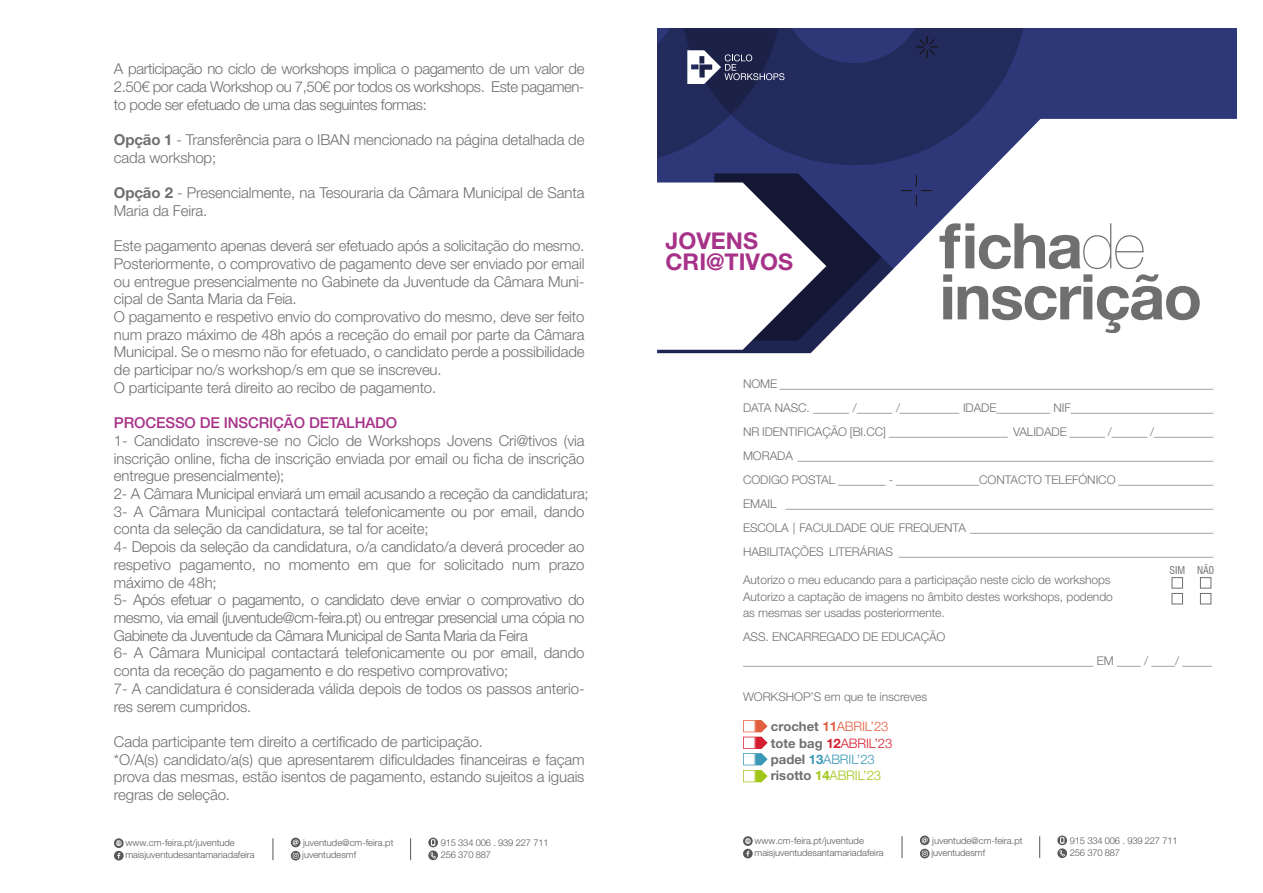
<style>
.page{position:relative;width:1263px;height:893px;background:#fff}
.page>*{position:absolute;margin:0;border:0;box-sizing:border-box;transform-origin:0 0}
.t1{font:700 63px/51px "Helvetica Neue";letter-spacing:-.025em;color:#706f6f}
.t2{font:700 23.1px/21.3px "Helvetica Neue";color:#a73289}
.t3{font:300 15px/17.7px "Helvetica Neue";letter-spacing:-.01em;color:#706f6f}
.t4{font:500 15px "Helvetica Neue";letter-spacing:-.01em;color:#a73289}
.t5{font:700 13.05px/16.5px "Helvetica Neue";color:#706f6f}
.t6{font:300 13.05px "Helvetica Neue";letter-spacing:-.01em;color:#e15e3f}
.t7{font:300 12px/24px "Helvetica Neue";letter-spacing:-.005em;color:#706f6f}
.t8{font:condensed 10.5px "Swiss 721 BT";letter-spacing:-.005em;color:#706f6f}
.t9{font:300 9.3px "Helvetica Neue";color:#585757}
.t10{font:300 9.3px/11.7px "Helvetica Neue";letter-spacing:-.02em;color:#585757}
.s1{font-weight:700}
.s2{font-weight:200}
.s3{font-weight:700;color:#706f6f}
.s4{color:#d51f30}
.s5{font-weight:300;color:#d51f30}
.s6{color:#3b98b7}
.s7{font-weight:300;color:#3b98b7}
.s8{color:#a2c617}
.s9{font-weight:300;color:#a2c617}
</style>
<div class="page">
<div style="left:657px;top:29px;width:579px;height:835px;background:#2e3879"></div>
<svg style="left:784px;top:29px;width:239px;height:90px;fill:#232b5d"></svg>
<svg style="left:657px;top:29px;width:127px;height:90px;background:#313761"></svg>
<svg style="left:657px;top:119px;width:579px;height:54px"></svg>
<div style="left:657px;top:173px;width:579px;height:691px;background:#fff"></div>
<svg style="left:273px;top:838px;width:1px;height:22px"></svg>
<svg style="left:114px;top:851px;width:10px;height:9px"></svg>
<svg style="left:117px;top:853px;width:3px;height:6px"></svg>
<svg style="left:114px;top:838px;width:10px;height:10px"></svg>
<svg style="left:116px;top:840px;width:6px;height:6px"></svg>
<svg style="left:291px;top:851px;width:9px;height:9px"></svg>
<svg style="left:293px;top:853px;width:6px;height:6px"></svg>
<svg style="left:291px;top:838px;width:9px;height:9px"></svg>
<svg style="left:293px;top:840px;width:6px;height:5px"></svg>
<svg style="left:428px;top:850px;width:10px;height:10px"></svg>
<svg style="left:430px;top:852px;width:6px;height:6px"></svg>
<svg style="left:428px;top:838px;width:10px;height:9px"></svg>
<svg style="left:431px;top:839px;width:4px;height:7px"></svg>
<svg style="left:410px;top:838px;width:1px;height:22px"></svg>
<p class="t3" style="left:114px;top:59px;width:472px;text-align:justify">A participação no ciclo de workshops implica o pagamento de um valor de 2.50€ por cada Workshop ou 7,50€ por todos os workshops. Este pagamen&shy;to pode ser efetuado de uma das seguintes formas:</p>
<p class="t3" style="left:114px;top:130px;width:472px"><span class="s1">Opção 1</span> - Transferência para o IBAN mencionado na página detalhada de cada workshop;</p>
<p class="t3" style="left:114px;top:183px;width:472px"><span class="s1">Opção 2</span> - Presencialmente, na Tesouraria da Câmara Municipal de Santa<br>Maria da Feira.</p>
<p class="t3" style="left:114px;top:236px;width:472px">Este pagamento apenas deverá ser efetuado após a solicitação do mesmo.<br>Posteriormente, o comprovativo de pagamento deve ser enviado por email ou entregue presencialmente no Gabinete da Juventude da Câmara Muni&shy;cipal de Santa Maria da Feia.<br>O pagamento e respetivo envio do comprovativo do mesmo, deve ser feito num prazo máximo de 48h após a receção do email por parte da Câmara Municipal. Se o mesmo não for efetuado, o candidato perde a possibilidade de participar no/s workshop/s em que se inscreveu.<br>O participante terá direito ao recibo de pagamento.</p>
<p class="t4" style="left:114px;top:411px;width:285px">PROCESSO DE INSCRIÇÃO DETALHADO</p>
<p class="t3" style="left:114px;top:431px;width:476px">1- Candidato inscreve-se no Ciclo de Workshops Jovens Cri@tivos (via inscrição online, ficha de inscrição enviada por email ou ficha de inscrição entregue presencialmente);<br>2- A Câmara Municipal enviará um email acusando a receção da candidatura; 3- A Câmara Municipal contactará telefonicamente ou por email, dando conta da seleção da candidatura, se tal for aceite;<br>4- Depois da seleção da candidatura, o/a candidato/a deverá proceder ao respetivo pagamento, no momento em que for solicitado num prazo máximo de 48h;<br>5- Após efetuar o pagamento, o candidato deve enviar o comprovativo do mesmo, via email (juventude@cm-feira.pt) ou entregar presencial uma cópia no Gabinete da Juventude da Câmara Municipal de Santa Maria da Feira<br>6- A Câmara Municipal contactará telefonicamente ou por email, dando conta da receção do pagamento e do respetivo comprovativo;<br>7- A candidatura é considerada válida depois de todos os passos anterio&shy;res serem cumpridos.</p>
<p class="t3" style="left:114px;top:732px;width:472px">Cada participante tem direito a certificado de participação.<br>*O/A(s) candidato/a(s) que apresentarem dificuldades financeiras e façam prova das mesmas, estão isentos de pagamento, estando sujeitos a iguais regras de seleção.</p>
<h2 class="t2" style="left:665px;top:230px;width:129px">JOVENS<br>CRI@TIVOS</h2>
<h1 class="t1" style="left:939px;top:222px;width:264px">ficha<span class="s2">de </span>inscrição</h1>
<p class="t7" style="left:743px;top:371px;width:472px;text-align:justify">NOME _________________________________________________________________________ DATA NASC. ______ /______ /__________ IDADE_________ NIF________________________ NR IDENTIFICAÇÃO [BI.CC] ____________________ VALIDADE ______ /______ /__________ MORADA ______________________________________________________________________ CODIGO POSTAL ________ - ______________CONTACTO TELEFÓNICO ________________ EMAIL ________________________________________________________________________ ESCOLA | FACULDADE QUE FREQUENTA _________________________________________ HABILITAÇÕES LITERÁRIAS _____________________________________________________</p>
<p class="t7" style="left:743px;top:571px;width:371px;line-height:16.5px">Autorizo o meu educando para a participação neste ciclo de workshops<br>Autorizo a captação de imagens no âmbito destes workshops, podendo as mesmas ser usadas posteriormente.</p>
<p class="t7" style="left:743px;top:624px;width:470px">ASS. ENCARREGADO DE EDUCAÇÃO ___________________________________________________________ EM ____ / ____/ _____</p>
<p class="t7" style="left:743px;top:684px;width:186px">WORKSHOP’S em que te inscreves</p>
<p class="t8" style="left:1169px;top:564px;width:46px">SIM NÃ0</p>
<p class="t6" style="left:771px;top:715px;width:119px"><span class="s3">crochet</span> <span class="s1">11</span>ABRIL’23</p>
<p class="t5" style="left:771px;top:735px;width:123px">tote bag <span class="s4">12</span><span class="s5">ABRIL’23 </span>padel <span class="s6">13</span><span class="s7">ABRIL’23 </span>risotto <span class="s8">14</span><span class="s9">ABRIL’23</span></p>
<p class="t9" style="left:125px;top:835px;width:111px">www.cm-feira.pt/juventude</p>
<p class="t9" style="left:125px;top:848px;width:131px">maisjuventudesantamariadafeira</p>
<p class="t9" style="left:303px;top:835px;width:92px">juventude@cm-feira.pt</p>
<p class="t10" style="left:441px;top:837px;width:109px">915 334 006 . 939 227 711<br>256 370 887</p>
<p class="t9" style="left:302px;top:848px;width:55px">juventudesmf</p>
<p class="t9" style="left:754px;top:833px;width:111px">www.cm-feira.pt/juventude</p>
<p class="t9" style="left:754px;top:845px;width:131px">maisjuventudesantamariadafeira</p>
<p class="t9" style="left:932px;top:833px;width:92px">juventude@cm-feira.pt</p>
<p class="t10" style="left:1070px;top:834px;width:109px">915 334 006 . 939 227 711<br>256 370 887</p>
<p class="t9" style="left:931px;top:845px;width:55px">juventudesmf</p>
</div>
